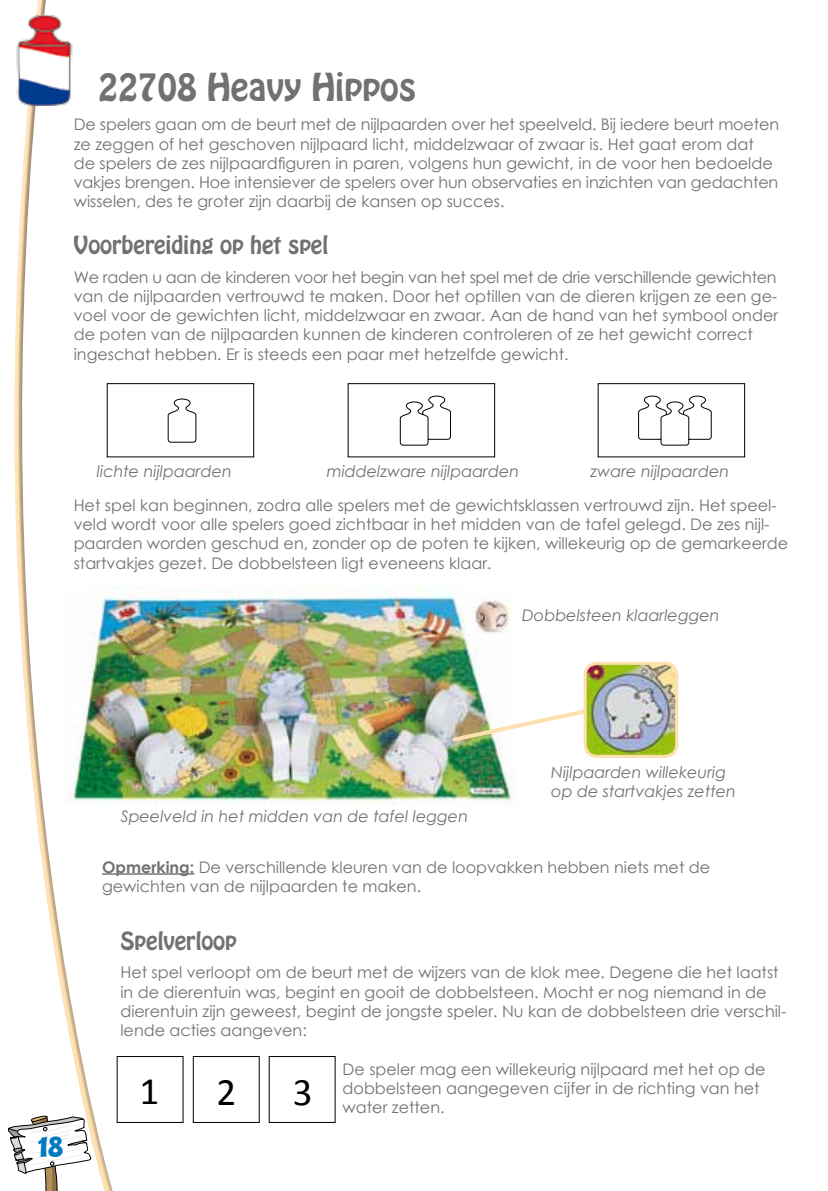
<style>
.page{position:relative;width:828px;height:1191px;background:#fff}
.page>*{position:absolute;margin:0;border:0;box-sizing:border-box;transform-origin:0 0}
.t1{font:39px "Calibri";color:#000}
.t2{font:34px "Hobo Std";color:#707172}
.t3{font:24px "BD Cartoon Shout";color:#007bc0}
.t4{font:22px "Hobo Std";color:#707172}
.t5{font:16px/19.2px "Century Gothic";color:#707172}
.t6{font:italic 16px/19.2px "Century Gothic";color:#707172}
.s1{font-weight:700}
</style>
<div class="page">
<svg style="left:8px;top:1126px;width:5px;height:20px"></svg>
<div style="left:13px;top:0;width:98px;height:1191px;background:#fff;opacity:.75"></div>
<div style="left:19px;top:0;width:102px;height:1191px;background:#000;opacity:.4"></div>
<hr style="left:102px;top:873px;width:92px;height:1px;background:#707172">
<img style="left:14px;top:14px;width:60px;height:92px">
<svg style="left:106px;top:383px;width:148px;height:75px"></svg>
<svg style="left:347px;top:383px;width:148px;height:75px"></svg>
<svg style="left:597px;top:383px;width:148px;height:75px"></svg>
<div style="left:117px;top:1056px;width:66px;height:66px;background:#fff"></div>
<div style="left:193px;top:1056px;width:66px;height:66px;border:1px solid #000"></div>
<img style="left:66px;top:586px;width:451px;height:218px">
<img style="left:473px;top:600px;width:37px;height:35px">
<img style="left:449px;top:707px;width:134px;height:37px">
<img style="left:587px;top:665px;width:89px;height:90px">
<div style="left:583px;top:661px;width:95px;height:97px;border:3px solid #fedfb0;border-radius:12px"></div>
<h2 class="t2" style="left:98px;top:64px;width:320px">22708 Heavy Hippos</h2>
<p class="t5" style="left:74px;top:115px;width:707px">De spelers gaan om de beurt met de nijlpaarden over het speelveld. Bij iedere beurt moeten ze zeggen of het geschoven nijlpaard licht, middelzwaar of zwaar is. Het gaat erom dat de spelers de zes nijlpaardfiguren in paren, volgens hun gewicht, in de voor hen bedoelde vakjes brengen. Hoe intensiever de spelers over hun observaties en inzichten van gedachten wisselen, des te groter zijn daarbij de kansen op succes.</p>
<h3 class="t4" style="left:74px;top:230px;width:256px">Voorbereiding op het spel</h3>
<p class="t5" style="left:74px;top:267px;width:706px">We raden u aan de kinderen voor het begin van het spel met de drie verschillende gewichten van de nijlpaarden vertrouwd te maken. Door het optillen van de dieren krijgen ze een ge&shy;voel voor de gewichten licht, middelzwaar en zwaar. Aan de hand van het symbool onder de poten van de nijlpaarden kunnen de kinderen controleren of ze het gewicht correct ingeschat hebben. Er is steeds een paar met hetzelfde gewicht.</p>
<p class="t6" style="left:97px;top:461px;width:136px">lichte nijlpaarden</p>
<p class="t6" style="left:327px;top:461px;width:194px">middelzware nijlpaarden</p>
<p class="t6" style="left:590px;top:461px;width:140px">zware nijlpaarden</p>
<p class="t5" style="left:74px;top:495px;width:716px">Het spel kan beginnen, zodra alle spelers met de gewichtsklassen vertrouwd zijn. Het speel&shy;veld wordt voor alle spelers goed zichtbaar in het midden van de tafel gelegd. De zes nijl&shy;paarden worden geschud en, zonder op de poten te kijken, willekeurig op de gemarkeerde startvakjes gezet. De dobbelsteen ligt eveneens klaar.</p>
<p class="t6" style="left:522px;top:605px;width:199px">Dobbelsteen klaarleggen</p>
<h3 class="t3" style="left:39px;top:1134px;width:27px">18</h3>
<p class="t6" style="left:121px;top:806px;width:349px">Speelveld in het midden van de tafel leggen</p>
<p class="t6" style="left:551px;top:762px;width:186px">Nijlpaarden willekeurig op de startvakjes zetten</p>
<p class="t5" style="left:102px;top:857px;width:609px"><span class="s1">Opmerking:</span> De verschillende kleuren van de loopvakken hebben niets met de gewichten van de nijlpaarden te maken.</p>
<h3 class="t4" style="left:120px;top:925px;width:118px">Spelverloop</h3>
<p class="t5" style="left:120px;top:962px;width:667px">Het spel verloopt om de beurt met de wijzers van de klok mee. Degene die het laatst in de dierentuin was, begint en gooit de dobbelsteen. Mocht er nog niemand in de dierentuin zijn geweest, begint de jongste speler. Nu kan de dobbelsteen drie verschil&shy;lende acties aangeven:</p>
<p class="t5" style="left:343px;top:1059px;width:424px">De speler mag een willekeurig nijlpaard met het op de dobbelsteen aangegeven cijfer in de richting van het water zetten.</p>
<h1 class="t1" style="left:140px;top:1066px;width:21px">1</h1>
<h1 class="t1" style="left:217px;top:1067px;width:21px">2</h1>
<h1 class="t1" style="left:293px;top:1067px;width:21px">3</h1>
</div>
